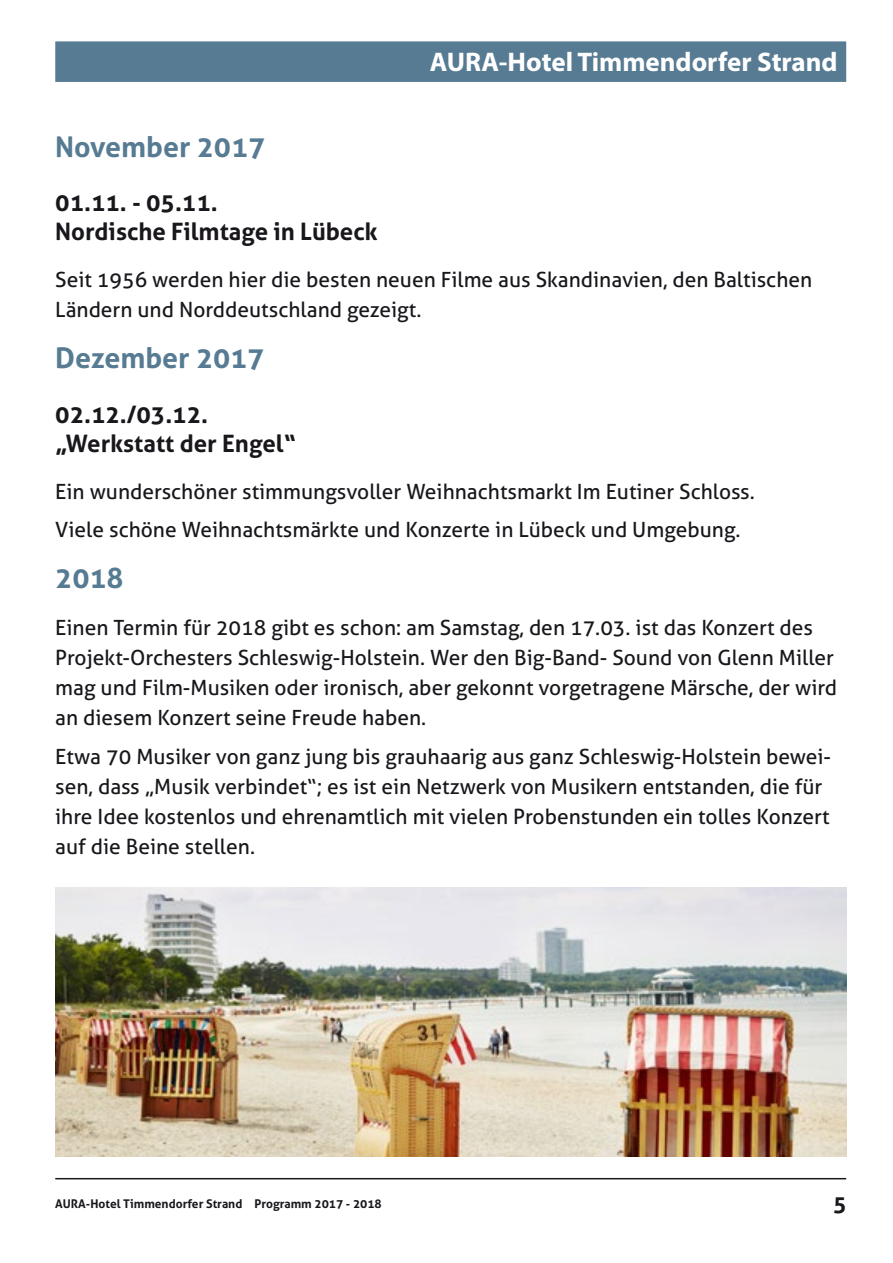
<style>
.page{position:relative;width:893px;height:1263px;background:#fff}
.page>*{position:absolute;margin:0;border:0;box-sizing:border-box;transform-origin:0 0}
.t1{font:700 28.5px "Aller";color:#567b93}
.t2{font:700 27px "Myriad Pro";color:#fff}
.t3{font:700 24px/28.8px "Aller";color:#1a171c}
.t4{font:700 22.5px "Aller";color:#1a171c}
.t5{font:21px/30px "Aller";color:#1a171c}
.t6{font:700 12px "Aller";color:#1a171c}
</style>
<div class="page">
<hr style="left:55px;top:1178px;width:791px;height:1px;background:#1a171c">
<div style="left:55px;top:41px;width:791px;height:41px;background:#567b93"></div>
<img style="left:55px;top:888px;width:791px;height:269px">
<p class="t2" style="left:430px;top:45px;width:409px">AURA-Hotel Timmendorfer Strand</p>
<h3 class="t1" style="left:55px;top:129px;width:211px">November 2017</h3>
<h4 class="t3" style="left:55px;top:188px;width:324px">01.11. - 05.11.<br>Nordische Filmtage in Lübeck</h4>
<p class="t5" style="left:55px;top:265px;width:758px">Seit 1956 werden hier die besten neuen Filme aus Skandinavien, den Baltischen<br>Ländern und Norddeutschland gezeigt.</p>
<h3 class="t1" style="left:55px;top:341px;width:211px">Dezember 2017</h3>
<h4 class="t3" style="left:55px;top:400px;width:242px">02.12./03.12. „Werkstatt der Engel“</h4>
<p class="t5" style="left:55px;top:476px;width:701px">Ein wunderschöner stimmungsvoller Weihnachtsmarkt Im Eutiner Schloss.</p>
<p class="t5" style="left:55px;top:515px;width:687px">Viele schöne Weihnachtsmärkte und Konzerte in Lübeck und Umgebung.</p>
<h3 class="t1" style="left:55px;top:561px;width:70px">2018</h3>
<p class="t5" style="left:55px;top:613px;width:783px">Einen Termin für 2018 gibt es schon: am Samstag, den 17.03. ist das Konzert des Projekt-Orchesters Schleswig-Holstein. Wer den Big-Band- Sound von Glenn Miller mag und Film-Musiken oder ironisch, aber gekonnt vorgetragene Märsche, der wird an diesem Konzert seine Freude haben.</p>
<p class="t5" style="left:55px;top:741px;width:777px">Etwa 70 Musiker von ganz jung bis grauhaarig aus ganz Schleswig-Holstein bewei&shy;sen, dass „Musik verbindet“; es ist ein Netzwerk von Musikern entstanden, die für ihre Idee kostenlos und ehrenamtlich mit vielen Probenstunden ein tolles Konzert auf die Beine stellen.</p>
<p class="t6" style="left:55px;top:1196px;width:328px">AURA-Hotel Timmendorfer Strand Programm 2017 - 2018</p>
<p class="t4" style="left:833px;top:1190px;width:15px">5</p>
</div>
